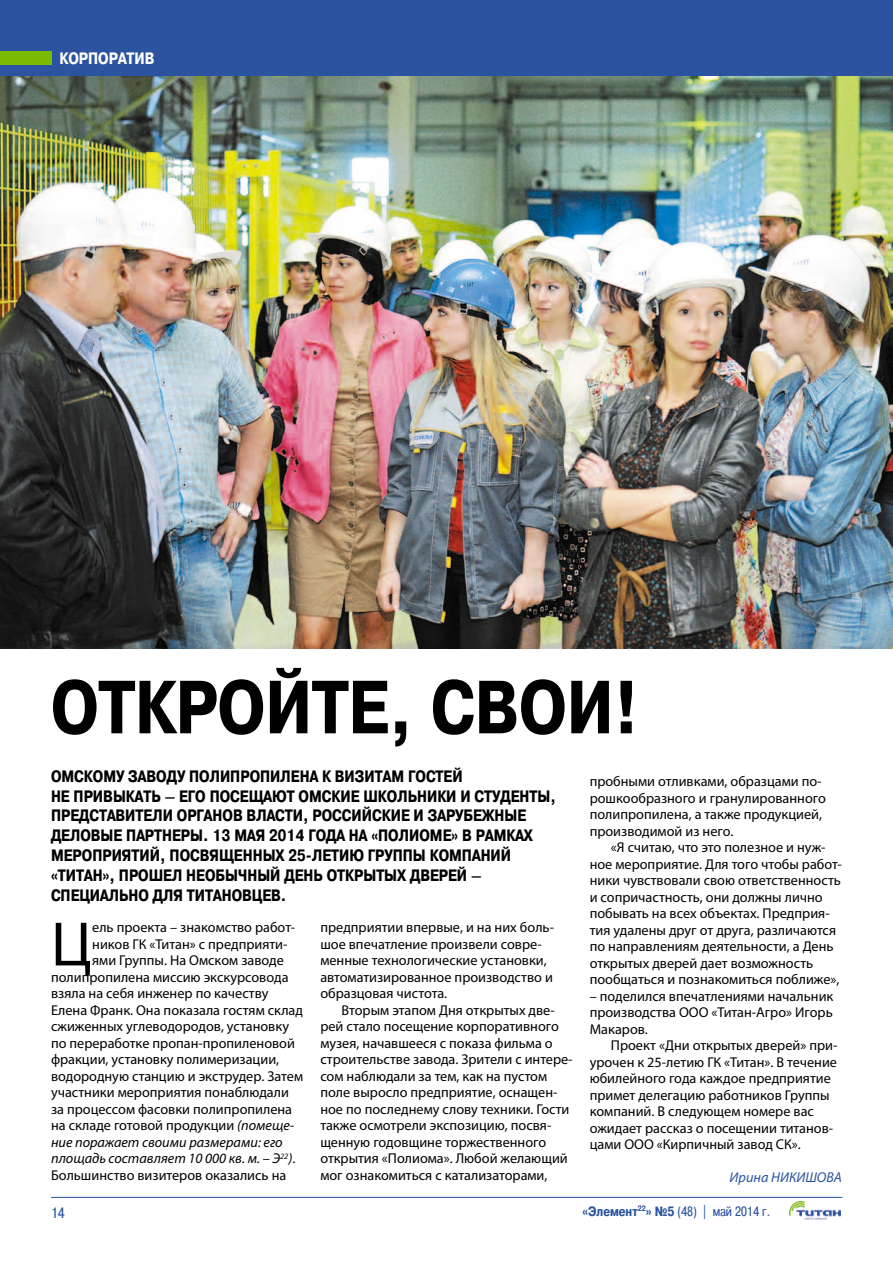
<style>
.page{position:relative;width:893px;height:1263px;background:#fff}
.page>*{position:absolute;margin:0;border:0;box-sizing:border-box;transform-origin:0 0}
.t1{font:700 75px "Pragmatica Condensed Cyr";color:#000}
.t2{font:63.15px "Myriad Pro";color:#000}
.t3{font:700 16.5px/19.8px "Pragmatica Condensed Cyr";color:#000}
.t4{font:700 16.5px "Pragmatica Condensed Cyr";color:#fff}
.t5{font:15px "Pragmatica Condensed Cyr";color:#2b539f}
.t6{font:14.25px/16.5px "Myriad Pro";color:#000}
.t7{font:italic 14.25px "Myriad Pro";color:#000}
.t8{font:italic 14.25px "Myriad Pro";color:#2b539f}
.t9{font:13.5px "Pragmatica Condensed Cyr";color:#2b539f}
.s1{font-style:italic}
.s2{font-style:normal}
.s3{font-weight:700}
</style>
<div class="page">
<div style="left:0;top:0;width:893px;height:77px;background:#2b539f"></div>
<div style="left:0;top:51px;width:51px;height:13px;background:#78bb00"></div>
<hr style="left:51px;top:1197px;width:791px;height:1px;background:#2b539f">
<img style="left:790px;top:1201px;width:51px;height:18px">
<img style="left:0;top:77px;width:893px;height:572px">
<p class="t4" style="left:60px;top:49px;width:95px">корпоратив</p>
<h1 class="t1" style="left:51px;top:665px;width:590px">Откройте, свои!</h1>
<p class="t3" style="left:51px;top:766px;width:506px">Омскому заводу полипропилена к визитам гостей<br>не привыкать – его посещают омские школьники и студенты, представител и органов власти, российские и зарубежные деловые партнеры. 13 мая 2014 года на «Полиоме» в рамках мероприятий, посвященных 25-летию Группы компаний «Титан», прошел необычный День открытых дверей – специально для титановцев</p>
<p class="t6" style="left:590px;top:773px;width:238px">пробными отливками, образцами по&shy;рошкообразного и гранулированного полипропилена, а также продукцией, производимой из него.</p>
<p class="t6" style="left:590px;top:839px;width:254px;text-indent:21px">«Я считаю, что это полезное и нуж&shy;ное мероприятие. Для того чтобы работ&shy;ники чувствовали свою ответственность и сопричастность, они должны лично побывать на всех объектах. Предприя&shy;тия удалены друг от друга, различаются по направлениям деятельности, а День открытых дверей дает возможность пообщаться и познакомиться поближе»,</p>
<p class="t6" style="left:590px;top:987px;width:245px;text-align:justify">– поделился впечатлениями начальник производства ООО «Титан-Агро» Игорь Макаров.</p>
<p class="t6" style="left:590px;top:1037px;width:249px;text-indent:21px">Проект «Дни открытых дверей» при&shy;урочен к 25-летию ГК «Титан». В течение юбилейного года каждое предприятие примет делегацию работников Группы компаний. В следующем номере вас ожидает рассказ о посещении титанов&shy;цами ООО «Кирпичный завод СК».</p>
<p class="t8" style="left:730px;top:1169px;width:114px">Ирина НИКИШОВА</p>
<p class="t3" style="left:281px;top:885px;width:7px">.</p>
<h2 class="t2" style="left:51px;top:905px;width:43px">Ц</h2>
<p class="t6" style="left:92px;top:919px;width:204px">ель проекта – знакомство работ-</p>
<p class="t6" style="left:320px;top:919px;width:235px">предприятии впервые, и на них боль&shy;шое впечатление произвели совре&shy;менные технологические установки, автоматизированное производство и образцовая чистота.</p>
<p class="t6" style="left:320px;top:1002px;width:254px;text-indent:21px">Вторым этапом Дня открытых две&shy;рей стало посещение корпоративного музея, начавшееся с показа фильма о строительстве завода. Зрители с интере&shy;сом наблюдали за тем, как на пустом поле выросло предприятие, оснащен&shy;ное по последнему слову техники. Гости также осмотрели экспозицию, посвя&shy;щенную годовщине торжественного открытия «Полиома». Любой желающий мог ознакомиться с катализаторами,</p>
<p class="t6" style="left:92px;top:936px;width:197px">ников ГК «Титан» с предприяти-</p>
<p class="t6" style="left:92px;top:952px;width:193px">ями Группы. На Омском заводе</p>
<p class="t6" style="left:51px;top:969px;width:239px">полипропилена миссию экскурсовода</p>
<p class="t6" style="left:51px;top:985px;width:219px">взяла на себя инженер по качеству</p>
<p class="t6" style="left:51px;top:1002px;width:254px">Елена Франк. Она показала гостям склад</p>
<p class="t6" style="left:51px;top:1018px;width:240px">сжиженных углеводородов, установку</p>
<p class="t6" style="left:51px;top:1035px;width:246px">по переработке пропан-пропиленовой</p>
<p class="t6" style="left:51px;top:1051px;width:230px">фракции, установку полимеризации,</p>
<p class="t6" style="left:51px;top:1068px;width:254px">водородную станцию и экструдер. Затем</p>
<p class="t6" style="left:51px;top:1084px;width:240px">участники мероприятия понаблюдали</p>
<p class="t6" style="left:51px;top:1101px;width:243px">за процессом фасовки полипропилена</p>
<p class="t6" style="left:51px;top:1117px;width:245px">на складе готовой продукции <span class="s1">(помеще-</span></p>
<p class="t7" style="left:51px;top:1133px;width:233px">ние поражает своими размерами: его</p>
<p class="t7" style="left:51px;top:1150px;width:246px">площадь составляет 10 000 кв. м. – Э<sup>22</sup>)<span class="s2">.</span></p>
<p class="t6" style="left:51px;top:1167px;width:237px">Большинство визитеров оказались на</p>
<p class="t5" style="left:51px;top:1204px;width:15px">14</p>
<p class="t9" style="left:582px;top:1203px;width:189px"><span class="s3">«Элемент</span><sup>22</sup><span class="s3">» №5</span> (48) | май 2014 г.</p>
</div>
